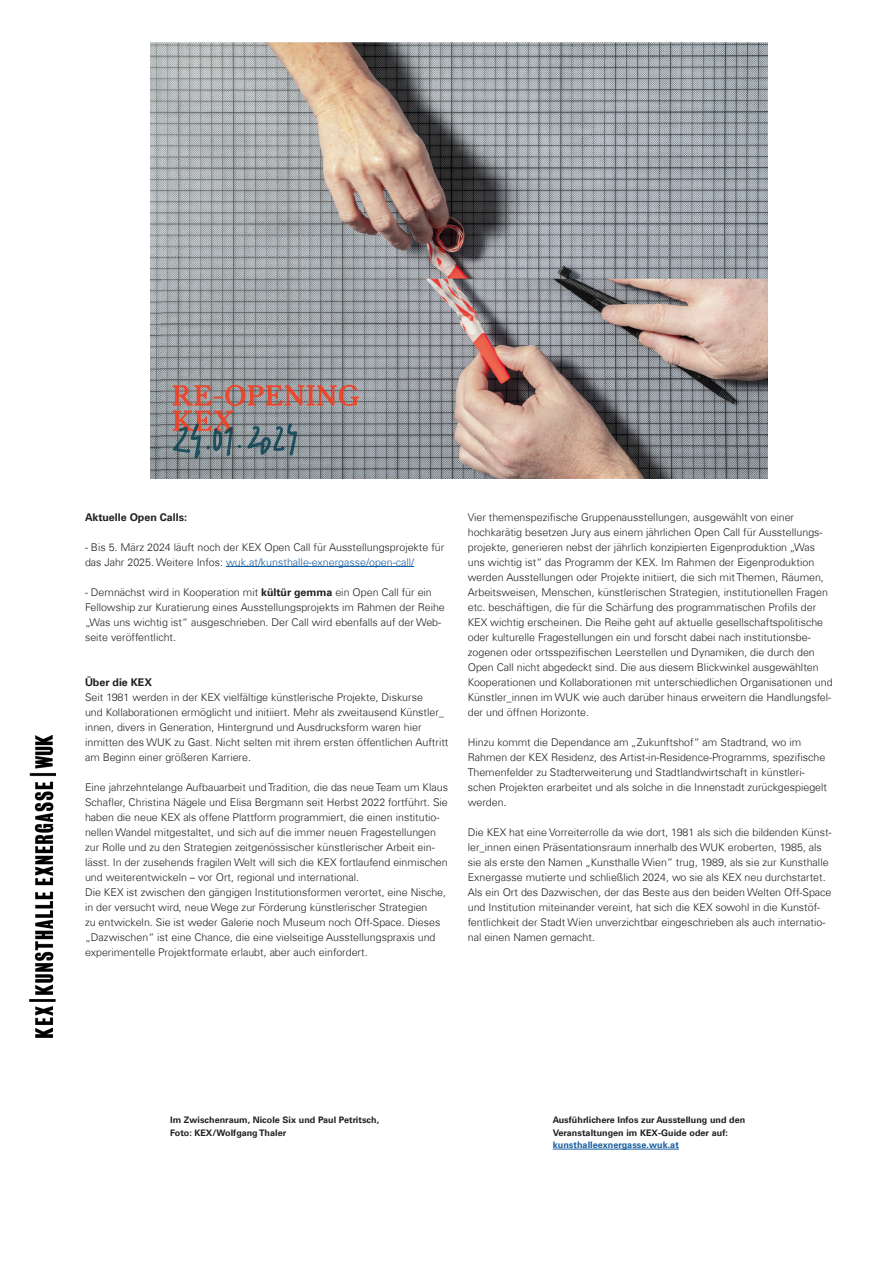
<style>
.page{position:relative;width:893px;height:1263px;background:#fff}
.page>*{position:absolute;margin:0;border:0;box-sizing:border-box;transform-origin:0 0}
.t1{font:300 10.65px/15px "Univers Com 45";color:#231f20}
.t2{font:700 10.65px "Univers Com 65";color:#231f20}
.Bildtext{font:700 9px/12.6px "Univers Com 65";letter-spacing:.005em;color:#231f20}
.s1{color:#175d9e}
.s2{font-family:"Univers Com 65";font-weight:700}
</style>
<div class="page">
<hr style="left:226px;top:566px;width:188px;height:1px;background:#175d9e">
<img style="left:151px;top:42px;width:616px;height:436px">
<hr style="left:553px;top:1149px;width:126px;height:1px;background:#175d9e">
<img style="left:29px;top:735px;width:26px;height:302px">
<p class="t2" style="left:85px;top:511px;width:104px">Aktuelle Open Calls:</p>
<p class="t1" style="left:85px;top:539px;width:361px">- Bis 5. März 2024 läuft noch der KEX Open Call für Ausstellungsprojekte für das Jahr 2025. Weitere Infos: <span class="s1">wuk.at/kunsthalle-exnergasse/open-call/</span></p>
<p class="t1" style="left:85px;top:584px;width:361px">- Demnächst wird in Kooperation mit <span class="s2">kültür gemma</span> ein Open Call für ein Fellowship zur Kuratierung eines Ausstellungsprojekts im Rahmen der Reihe „Was uns wichtig ist“ ausgeschrieben. Der Call wird ebenfalls auf der Web&shy;seite veröffentlicht.</p>
<p class="t2" style="left:85px;top:676px;width:69px">Über die KEX</p>
<p class="t1" style="left:85px;top:689px;width:339px">Seit 1981 werden in der KEX vielfältige künstlerische Projekte, Diskurse</p>
<p class="t1" style="left:85px;top:704px;width:361px">und Kollaborationen ermöglicht und initiiert. Mehr als zweitausend Künstler_</p>
<p class="t1" style="left:85px;top:719px;width:365px">innen, divers in Generation, Hintergrund und Ausdrucksform waren hier inmitten des WUK zu Gast. Nicht selten mit ihrem ersten öffentlichen Auftritt am Beginn einer größeren Karriere.</p>
<p class="t1" style="left:85px;top:779px;width:365px">Eine jahrzehntelange Aufbauarbeit und Tradition, die das neue Team um Klaus Schafler, Christina Nägele und Elisa Bergmann seit Herbst 2022 fortführt. Sie haben die neue KEX als offene Plattform programmiert, die einen institutio&shy;nellen Wandel mitgestaltet, und sich auf die immer neuen Fragestellungen zur Rolle und zu den Strategien zeitgenössischer künstlerischer Arbeit ein&shy;lässt. In der zusehends fragilen Welt will sich die KEX fortlaufend einmischen und weiterentwickeln – vor Ort, regional und international.</p>
<p class="t1" style="left:85px;top:884px;width:363px">Die KEX ist zwischen den gängigen Institutionsformen verortet, eine Nische, in der versucht wird, neue Wege zur Förderung künstlerischer Strategien<br>zu entwickeln. Sie ist weder Galerie noch Museum noch Off-Space. Dieses „Dazwischen“ ist eine Chance, die eine vielseitige Ausstellungspraxis und experimentelle Projektformate erlaubt, aber auch einfordert.</p>
<p class="t1" style="left:468px;top:509px;width:366px">Vier themenspezifische Gruppenausstellungen, ausgewählt von einer hochkarätig besetzen Jury aus einem jährlichen Open Call für Ausstellungs&shy;projekte, generieren nebst der jährlich konzipierten Eigenproduktion „Was uns wichtig ist“ das Programm der KEX. Im Rahmen der Eigenproduktion werden Ausstellungen oder Projekte initiiert, die sich mit Themen, Räumen, Arbeitsweisen, Menschen, künstlerischen Strategien, institutionellen Fragen etc. beschäftigen, die für die Schärfung des programmatischen Profils der KEX wichtig erscheinen. Die Reihe geht auf aktuelle gesellschaftspolitische oder kulturelle Fragestellungen ein und forscht dabei nach institutionsbe&shy;zogenen oder ortsspezifischen Leerstellen und Dynamiken, die durch den Open Call nicht abgedeckt sind. Die aus diesem Blickwinkel ausgewählten Kooperationen und Kollaborationen mit unterschiedlichen Organisationen und Künstler_innen im WUK wie auch darüber hinaus erweitern die Handlungsfel&shy;der und öffnen Horizonte.</p>
<p class="t1" style="left:468px;top:734px;width:361px">Hinzu kommt die Dependance am „Zukunftshof“ am Stadtrand, wo im Rahmen der KEX Residenz, des Artist-in-Residence-Programms, spezifische Themenfelder zu Stadterweiterung und Stadtlandwirtschaft in künstleri&shy;schen Projekten erarbeitet und als solche in die Innenstadt zurückgespiegelt werden.</p>
<p class="t1" style="left:468px;top:824px;width:365px">Die KEX hat eine Vorreiterrolle da wie dort, 1981 als sich die bildenden Künst&shy;ler_innen einen Präsentationsraum innerhalb des WUK eroberten‚ 1985, als sie als erste den Namen „Kunsthalle Wien“ trug, 1989, als sie zur Kunsthalle Exnergasse mutierte und schließlich 2024, wo sie als KEX neu durchstartet.<br>Als ein Ort des Dazwischen, der das Beste aus den beiden Welten Off-Space und Institution miteinander vereint, hat sich die KEX sowohl in die Kunstöf&shy;fentlichkeit der Stadt Wien unverzichtbar eingeschrieben als auch internatio&shy;nal einen Namen gemacht.</p>
<p class="Bildtext" style="left:170px;top:1114px;width:211px">Im Zwischenraum, Nicole Six und Paul Petritsch,<br>Foto: KEX/Wolfgang Thaler</p>
<p class="Bildtext" style="left:553px;top:1114px;width:194px">Ausführlichere Infos zur Ausstellung und den<br>Veranstaltungen im KEX-Guide oder auf: <span class="s1">kunsthalleexnergasse.wuk.at</span></p>
</div>
